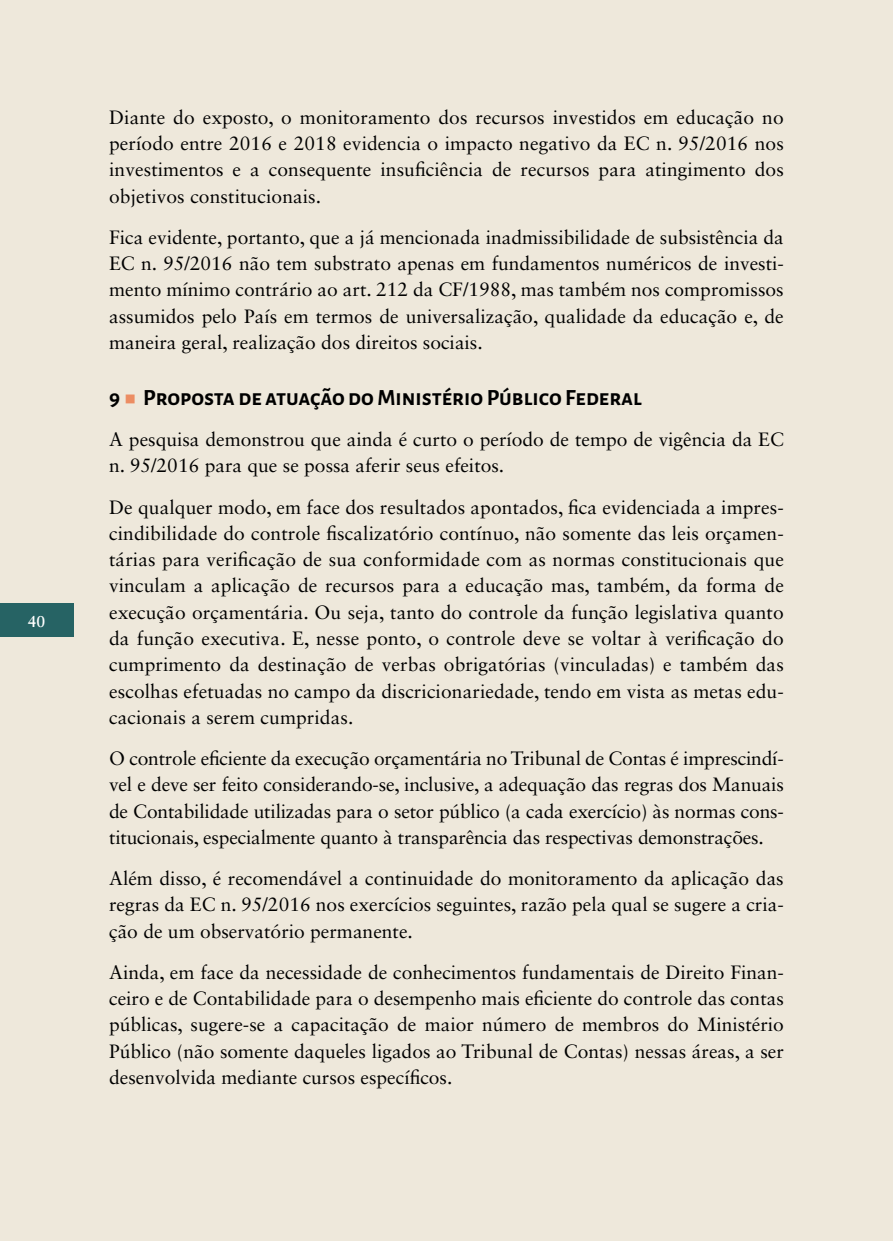
<style>
.page{position:relative;width:893px;height:1241px;background:#fff}
.page>*{position:absolute;margin:0;border:0;box-sizing:border-box;transform-origin:0 0}
.t1{font:700 22.75px "Alegreya Sans SC";color:#000}
.t2{font:19.25px/26.2px "Sabon LT Std";color:#000;text-align:justify}
.t3{font:700 15.75px "Sabon LT Std";color:#fff}
.s1{font-family:"Montserrat";font-weight:400;color:#ec8d63}
</style>
<div class="page">
<div style="left:0;top:0;width:893px;height:1240px;background:#eee8db"></div>
<div style="left:0;top:604px;width:73px;height:33px;background:#266364"></div>
<p class="t3" style="left:28px;top:611px;width:19px">40</p>
<p class="t2" style="left:109px;top:104px;width:676px">Diante do exposto, o monitoramento dos recursos investidos em educação no período entre 2016 e 2018 evidencia o impacto negativo da EC n. 95/2016 nos investimentos e a consequente insuficiência de recursos para atingimento dos objetivos constitucionais.</p>
<p class="t2" style="left:109px;top:224px;width:676px">Fica evidente, portanto, que a já mencionada inadmissibilidade de subsistência da EC n. 95/2016 não tem substrato apenas em fundamentos numéricos de investi&shy;mento mínimo contrário ao art. 212 da CF/1988, mas também nos compromissos assumidos pelo País em termos de universalização, qualidade da educação e, de maneira geral, realização dos direitos sociais.</p>
<p class="t1" style="left:109px;top:381px;width:534px">9 <span class="s1">■</span> Proposta de atuação do Ministério Público Federal</p>
<p class="t2" style="left:109px;top:426px;width:676px">A pesquisa demonstrou que ainda é curto o período de tempo de vigência da EC n. 95/2016 para que se possa aferir seus efeitos.</p>
<p class="t2" style="left:109px;top:493px;width:676px">De qualquer modo, em face dos resultados apontados, fica evidenciada a impres&shy;cindibilidade do controle fiscalizatório contínuo, não somente das leis orçamen&shy;tárias para verificação de sua conformidade com as normas constitucionais que vinculam a aplicação de recursos para a educação mas, também, da forma de execução orçamentária. Ou seja, tanto do controle da função legislativa quanto da função executiva. E, nesse ponto, o controle deve se voltar à verificação do cumprimento da destinação de verbas obrigatórias (vinculadas) e também das escolhas efetuadas no campo da discricionariedade, tendo em vista as metas edu&shy;cacionais a serem cumpridas.</p>
<p class="t2" style="left:109px;top:744px;width:676px">O controle eficiente da execução orçamentária no Tribunal de Contas é imprescindí&shy;vel e deve ser feito considerando-se, inclusive, a adequação das regras dos Manuais de Contabilidade utilizadas para o setor público (a cada exercício) às normas cons&shy;titucionais, especialmente quanto à transparência das respectivas demonstrações.</p>
<p class="t2" style="left:109px;top:864px;width:676px">Além disso, é recomendável a continuidade do monitoramento da aplicação das regras da EC n. 95/2016 nos exercícios seguintes, razão pela qual se sugere a cria&shy;ção de um observatório permanente.</p>
<p class="t2" style="left:109px;top:958px;width:676px">Ainda, em face da necessidade de conhecimentos fundamentais de Direito Finan&shy;ceiro e de Contabilidade para o desempenho mais eficiente do controle das contas públicas, sugere-se a capacitação de maior número de membros do Ministério Público (não somente daqueles ligados ao Tribunal de Contas) nessas áreas, a ser desenvolvida mediante cursos específicos.</p>
</div>
